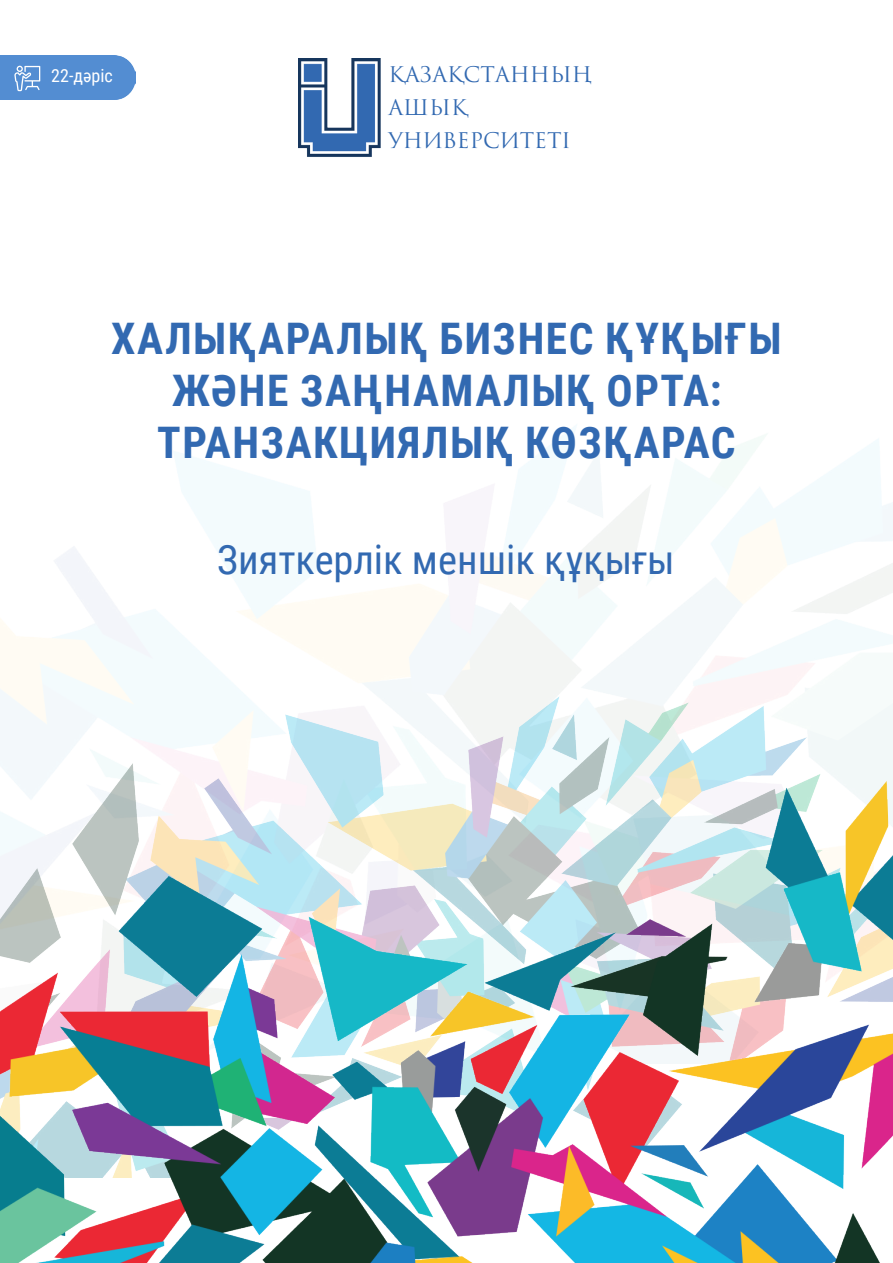
<style>
.page{position:relative;width:893px;height:1263px;background:#fff}
.page>*{position:absolute;margin:0;border:0;box-sizing:border-box;transform-origin:0 0}
.t1{font:700 43.5px/52.2px "Roboto Condensed";letter-spacing:.035em;color:#3269b1;text-align:center}
.t2{font:40.5px "Roboto Condensed";color:#3269b1}
.t3{font:21px "Trajan Pro 3";color:#3269b1}
.t4{font:18px "Roboto Condensed";color:#fff}
</style>
<div class="page">
<img style="left:0;top:425px;width:893px;height:638px">
<img style="left:0;top:696px;width:892px;height:33px">
<img style="left:0;top:729px;width:892px;height:534px">
<div style="left:0;top:55px;width:136px;height:45px;background:#538dd2"></div>
<svg style="left:14px;top:66px;width:26px;height:25px"></svg>
<img style="left:298px;top:58px;width:82px;height:99px">
<p class="t4" style="left:51px;top:63px;width:63px">22-дәріс</p>
<p class="t3" style="left:389px;top:60px;width:205px">ҚАЗАҚСТАННЫҢ</p>
<p class="t3" style="left:389px;top:93px;width:81px">АШЫҚ</p>
<p class="t3" style="left:389px;top:126px;width:184px">УНИВЕРСИТЕТІ</p>
<p class="t1" style="left:111px;top:311px;width:672px">ХАЛЫҚАРАЛЫҚ БИЗНЕС ҚҰҚЫҒЫ<br>ЖӘНЕ ЗАҢНАМАЛЫҚ ОРТА:<br>ТРАНЗАКЦИЯЛЫҚ КӨЗҚАРАС</p>
<p class="t2" style="left:217px;top:531px;width:459px">Зияткерлік меншік құқығы</p>
</div>
